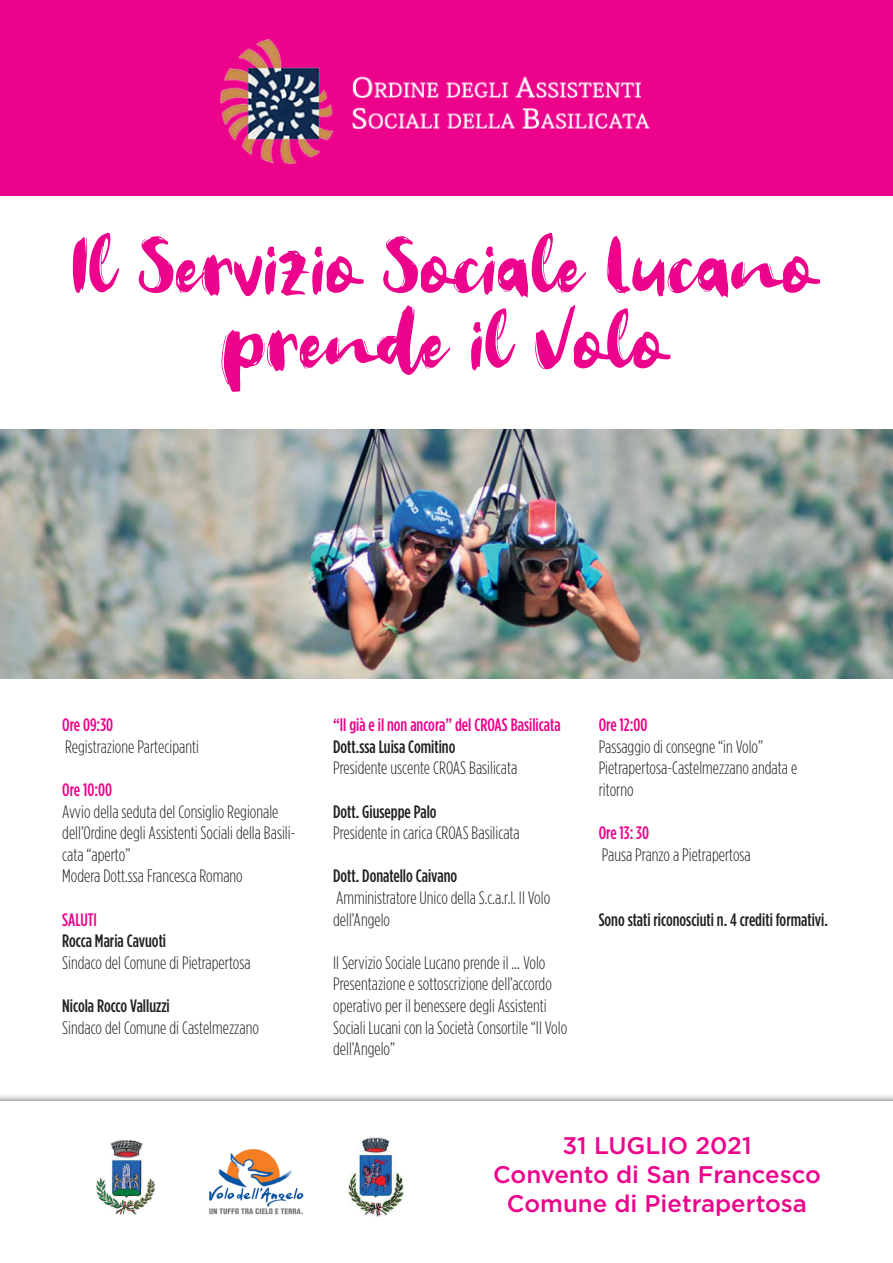
<style>
.page{position:relative;width:893px;height:1263px;background:#fff}
.page>*{position:absolute;margin:0;border:0;box-sizing:border-box;transform-origin:0 0}
.t1{font:500 24px/28.8px "Gotham HTF";color:#ed028c;text-align:center}
.t2{font:300 condensed 18px/21.6px "Gotham HTF";color:#231f20}
.t3{font:500 condensed 18px "Gotham HTF";color:#231f20}
.t4{font:500 condensed 18px "Gotham HTF";color:#ed028c}
</style>
<div class="page">
<div style="left:0;top:1093px;width:893px;height:170px;background:#231f20;opacity:.75"></div>
<div style="left:0;top:1101px;width:893px;height:162px;background:#fff"></div>
<div style="left:0;top:0;width:893px;height:196px;background:#ed028c"></div>
<svg style="left:221px;top:305px;width:449px;height:87px"></svg>
<svg style="left:73px;top:233px;width:747px;height:65px"></svg>
<img style="left:220px;top:39px;width:430px;height:125px">
<img style="left:208px;top:1149px;width:96px;height:66px">
<img style="left:96px;top:1140px;width:58px;height:74px">
<img style="left:348px;top:1138px;width:55px;height:79px">
<img style="left:0;top:429px;width:893px;height:249px">
<p class="t4" style="left:62px;top:715px;width:52px">Ore 09:30</p>
<p class="t2" style="left:65px;top:735px;width:135px">Registrazione Partecipanti</p>
<p class="t4" style="left:62px;top:780px;width:51px">Ore 10:00</p>
<p class="t2" style="left:62px;top:800px;width:235px">Avvio della seduta del Consiglio Regionale dell’Ordine degli Assistenti Sociali della Basili&shy;cata “aperto”<br>Modera Dott.ssa Francesca Romano</p>
<p class="t4" style="left:62px;top:909px;width:36px">SALUTI</p>
<p class="t3" style="left:62px;top:931px;width:105px">Rocca Maria Cavuoti</p>
<p class="t2" style="left:62px;top:951px;width:190px">Sindaco del Comune di Pietrapertosa</p>
<p class="t3" style="left:62px;top:996px;width:109px">Nicola Rocco Valluzzi</p>
<p class="t2" style="left:62px;top:1016px;width:198px">Sindaco del Comune di Castelmezzano</p>
<p class="t4" style="left:333px;top:715px;width:229px">“Il già e il non ancora” del CROAS Basilicata</p>
<p class="t3" style="left:333px;top:737px;width:124px">Dott.ssa Luisa Comitino</p>
<p class="t2" style="left:333px;top:757px;width:186px">Presidente uscente CROAS Basilicata</p>
<p class="t3" style="left:333px;top:801px;width:105px">Dott. Giuseppe Palo</p>
<p class="t2" style="left:333px;top:822px;width:188px">Presidente in carica CROAS Basilicata</p>
<p class="t3" style="left:333px;top:866px;width:126px">Dott. Donatello Caivano</p>
<p class="t2" style="left:333px;top:887px;width:219px">Amministratore Unico della S.c.a.r.l. Il Volo dell’Angelo</p>
<p class="t2" style="left:333px;top:951px;width:236px">Il Servizio Sociale Lucano prende il … Volo Presentazione e sottoscrizione dell’accordo operativo per il benessere degli Assistenti Sociali Lucani con la Società Consortile “Il Volo dell’Angelo”</p>
<p class="t4" style="left:599px;top:715px;width:50px">Ore 12:00</p>
<p class="t2" style="left:599px;top:735px;width:200px">Passaggio di consegne “in Volo”<br>Pietrapertosa-Castelmezzano andata e ritorno</p>
<p class="t4" style="left:599px;top:823px;width:52px">Ore 13: 30</p>
<p class="t2" style="left:602px;top:843px;width:151px">Pausa Pranzo a Pietrapertosa</p>
<p class="t3" style="left:599px;top:909px;width:231px">Sono stati riconosciuti n. 4 crediti formativi.</p>
<h1 class="t1" style="left:493px;top:1130px;width:329px">31 LUGLIO 2021<br>Convento di San Francesco<br>Comune di Pietrapertosa</h1>
</div>
